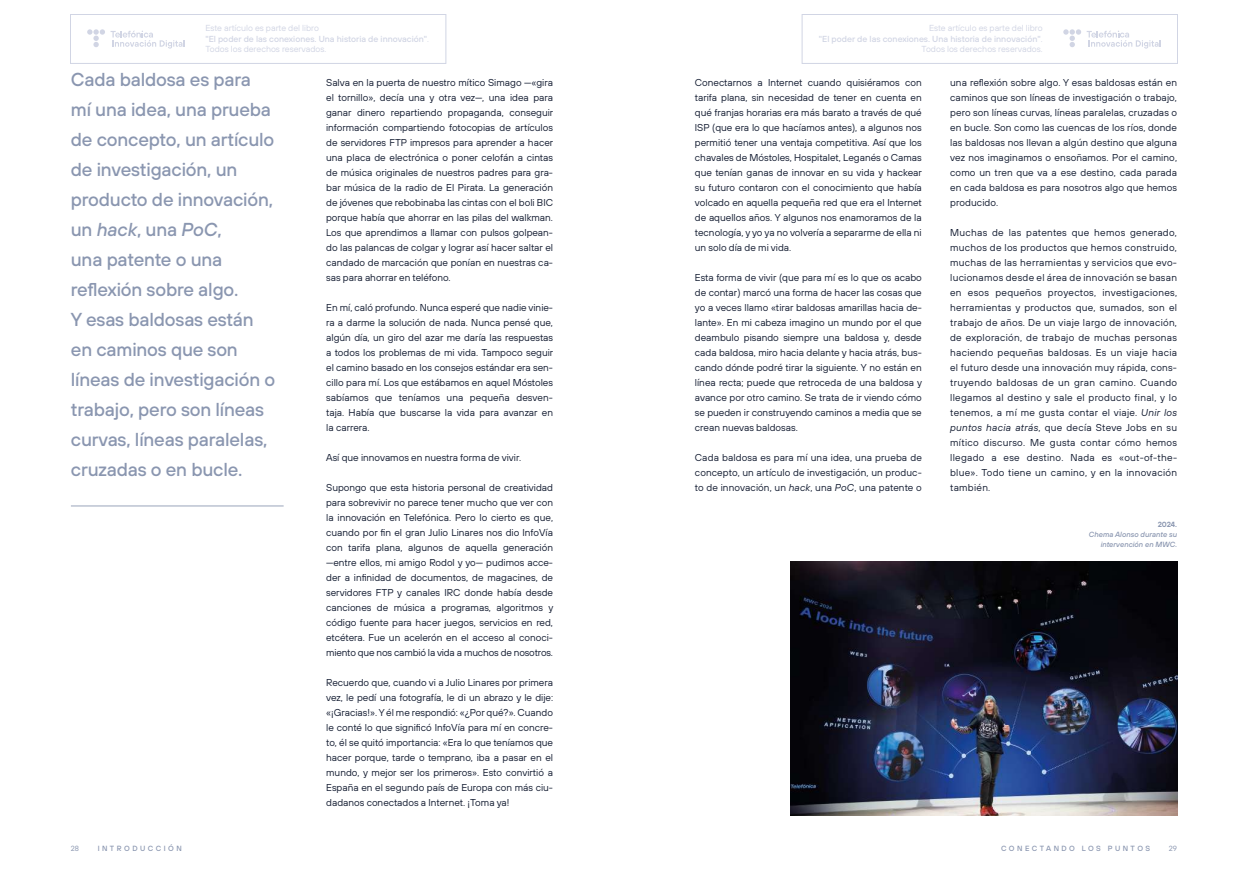
<style>
.page{position:relative;width:1248px;height:886px;background:#fff}
.page>*{position:absolute;margin:0;border:0;box-sizing:border-box;transform-origin:0 0}
.t1{font:500 18.75px/30px "Tele Sans";letter-spacing:-.01em;color:#8a96b0}
.t2{font:10px/15px "Tele Sans";color:#141d32;text-align:justify}
.t3{font:8.75px/10.5px "Tele Sans";color:#d1d5e4}
.t4{font:italic 500 7.5px/10px "Tele Sans";color:#8a96b0;text-align:right}
.t5{font:500 7.5px "Tele Sans";letter-spacing:.33em;color:#8a96b0}
.t6{font:600 7.5px "Tele Sans";color:#8a96b0}
.t7{font:7.5px "Tele Sans";color:#8a96b0}
.s1{font-weight:500}
.s2{font-style:italic}
</style>
<div class="page">
<img style="left:790px;top:561px;width:386px;height:254px">
<hr style="left:71px;top:505px;width:212px;height:1px;background:#8a96b0">
<svg style="left:87px;top:29px;width:98px;height:20px"></svg>
<div style="left:70px;top:14px;width:376px;height:50px;border:1px solid #d1d5e4"></div>
<svg style="left:1063px;top:29px;width:97px;height:20px"></svg>
<div style="left:801px;top:14px;width:376px;height:50px;border:1px solid #d1d5e4"></div>
<p class="t3" style="left:205px;top:23px;width:225px">Este artículo es parte del libro<br><span class="s1">"El poder de las conexiones. Una historia de innovación"</span>.<br>Todos los derechos reservados.</p>
<p class="t3" style="left:818px;top:23px;width:225px;text-align:right">Este artículo es parte del libro<br><span class="s1">"El poder de las conexiones. Una historia de innovación"</span>.<br>Todos los derechos reservados.</p>
<p class="t1" style="left:71px;top:64px;width:206px">Cada baldosa es para mí una idea, una prueba de concepto, un artículo de investigación, un producto de innovación, un <span class="s2">hack</span>, una <span class="s2">PoC</span>,<br>una patente o una reflexión sobre algo.<br>Y esas baldosas están en caminos que son líneas de investigación o trabajo, pero son líneas curvas, líneas paralelas, cruzadas o en bucle.</p>
<p class="t2" style="left:694px;top:75px;width:228px">Conectarnos a Internet cuando quisiéramos con tarifa plana, sin necesidad de tener en cuenta en qué franjas horarias era más barato a través de qué ISP (que era lo que hacíamos antes), a algunos nos permitió tener una ventaja competitiva. Así que los chavales de Móstoles, Hospitalet, Leganés o Camas que tenían ganas de innovar en su vida y hackear su futuro contaron con el conocimiento que había volcado en aquella pequeña red que era el Internet de aquellos años. Y algunos nos enamoramos de la tecnología, y yo ya no volvería a separarme de ella ni un solo día de mi vida.</p>
<p class="t2" style="left:326px;top:75px;width:228px">Salva en la puerta de nuestro mítico Simago —«gira el tornillo», decía una y otra vez—, una idea para ganar dinero repartiendo propaganda, conseguir información compartiendo fotocopias de artículos de servidores FTP impresos para aprender a hacer una placa de electrónica o poner celofán a cintas de música originales de nuestros padres para gra&shy;bar música de la radio de El Pirata. La generación de jóvenes que rebobinaba las cintas con el boli BIC porque había que ahorrar en las pilas del walkman.<br>Los que aprendimos a llamar con pulsos golpean&shy;do las palancas de colgar y lograr así hacer saltar el candado de marcación que ponían en nuestras ca&shy;sas para ahorrar en teléfono.</p>
<p class="t2" style="left:326px;top:300px;width:228px">En mí, caló profundo. Nunca esperé que nadie vinie&shy;ra a darme la solución de nada. Nunca pensé que, algún día, un giro del azar me daría las respuestas a todos los problemas de mi vida. Tampoco seguir el camino basado en los consejos estándar era sen&shy;cillo para mí. Los que estábamos en aquel Móstoles sabíamos que teníamos una pequeña desven&shy;taja. Había que buscarse la vida para avanzar en la carrera.</p>
<p class="t2" style="left:326px;top:450px;width:196px">Así que innovamos en nuestra forma de vivir.</p>
<p class="t2" style="left:326px;top:480px;width:228px">Supongo que esta historia personal de creatividad para sobrevivir no parece tener mucho que ver con la innovación en Telefónica. Pero lo cierto es que, cuando por fin el gran Julio Linares nos dio InfoVía con tarifa plana, algunos de aquella generación —entre ellos, mi amigo Rodol y yo— pudimos acce&shy;der a infinidad de documentos, de magacines, de servidores FTP y canales IRC donde había desde canciones de música a programas, algoritmos y código fuente para hacer juegos, servicios en red, etcétera. Fue un acelerón en el acceso al conoci&shy;miento que nos cambió la vida a muchos de nosotros.</p>
<p class="t2" style="left:326px;top:675px;width:228px">Recuerdo que, cuando vi a Julio Linares por primera vez, le pedí una fotografía, le di un abrazo y le dije: «¡Gracias!». Y él me respondió: «¿Por qué?». Cuando le conté lo que significó InfoVía para mí en concre&shy;to, él se quitó importancia: «Era lo que teníamos que hacer porque, tarde o temprano, iba a pasar en el mundo, y mejor ser los primeros». Esto convirtió a España en el segundo país de Europa con más ciu&shy;dadanos conectados a Internet. ¡Toma ya!</p>
<p class="t2" style="left:694px;top:270px;width:228px">Esta forma de vivir (que para mí es lo que os acabo de contar) marcó una forma de hacer las cosas que yo a veces llamo «tirar baldosas amarillas hacia de&shy;lante». En mi cabeza imagino un mundo por el que deambulo pisando siempre una baldosa y, desde cada baldosa, miro hacia delante y hacia atrás, bus&shy;cando dónde podré tirar la siguiente. Y no están en línea recta; puede que retroceda de una baldosa y avance por otro camino. Se trata de ir viendo cómo se pueden ir construyendo caminos a media que se crean nuevas baldosas.</p>
<p class="t2" style="left:694px;top:450px;width:228px">Cada baldosa es para mí una idea, una prueba de concepto, un artículo de investigación, un produc&shy;to de innovación, un <span class="s2">hack</span>, una <span class="s2">PoC</span>, una patente o</p>
<p class="t7" style="left:71px;top:844px;width:10px">28</p>
<p class="t5" style="left:98px;top:843px;width:86px">INTRODUCCIÓN</p>
<p class="t2" style="left:950px;top:75px;width:228px">una reflexión sobre algo. Y esas baldosas están en caminos que son líneas de investigación o trabajo, pero son líneas curvas, líneas paralelas, cruzadas o en bucle. Son como las cuencas de los ríos, donde las baldosas nos llevan a algún destino que alguna vez nos imaginamos o ensoñamos. Por el camino, como un tren que va a ese destino, cada parada en cada baldosa es para nosotros algo que hemos producido.</p>
<p class="t2" style="left:950px;top:225px;width:228px">Muchas de las patentes que hemos generado, muchos de los productos que hemos construido, muchas de las herramientas y servicios que evo&shy;lucionamos desde el área de innovación se basan en esos pequeños proyectos, investigaciones, herramientas y productos que, sumados, son el trabajo de años. De un viaje largo de innovación, de exploración, de trabajo de muchas personas haciendo pequeñas baldosas. Es un viaje hacia el futuro desde una innovación muy rápida, cons&shy;truyendo baldosas de un gran camino. Cuando llegamos al destino y sale el producto final, y lo tenemos, a mí me gusta contar el viaje. <span class="s2">Unir los puntos hacia atrás</span>, que decía Steve Jobs en su mítico discurso. Me gusta contar cómo hemos llegado a ese destino. Nada es «out-of-the&shy;blue». Todo tiene un camino, y en la innovación también.</p>
<p class="t6" style="left:1157px;top:519px;width:21px">2024.</p>
<p class="t4" style="left:1088px;top:529px;width:90px">Chema Alonso durante su intervención en MWC.</p>
<p class="t5" style="left:1000px;top:843px;width:151px">CONECTANDO LOS PUNTOS</p>
<p class="t7" style="left:1168px;top:844px;width:10px">29</p>
</div>
